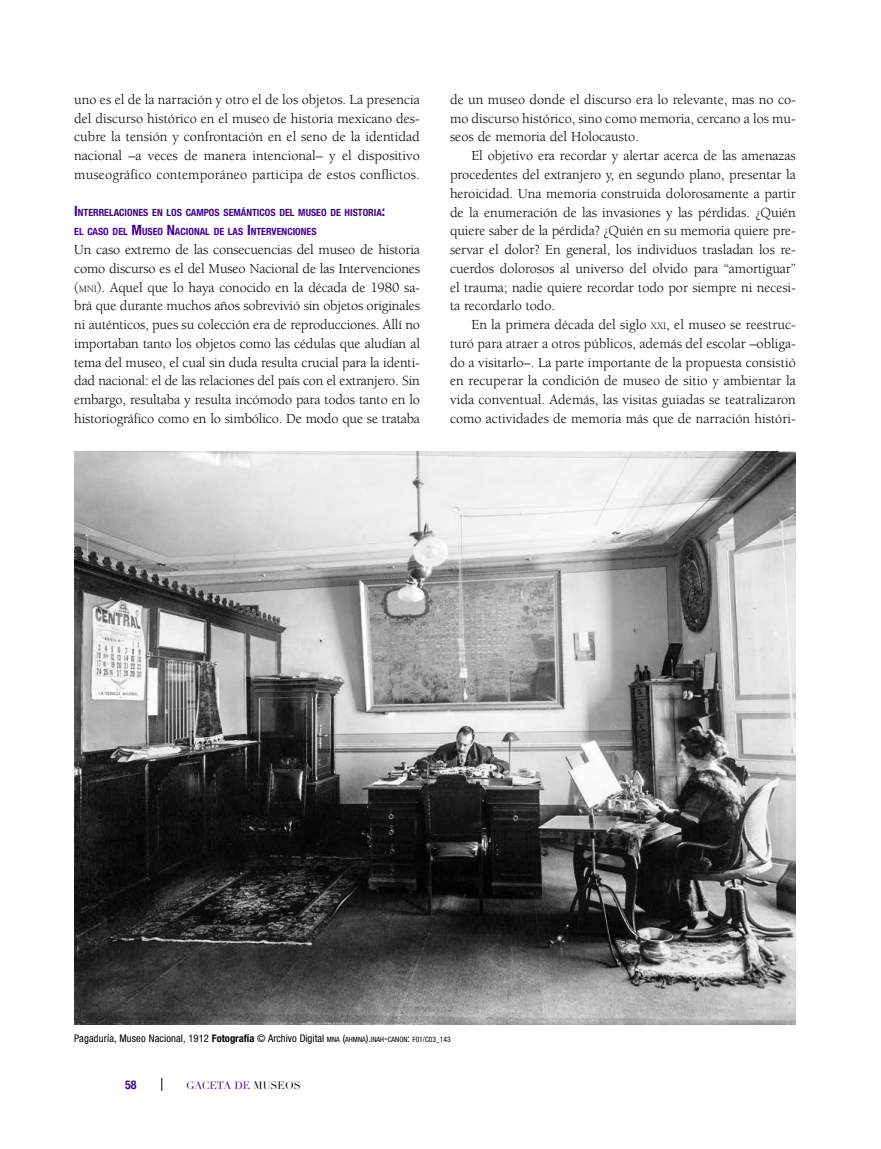
<style>
.page{position:relative;width:881px;height:1149px;background:#fff}
.page>*{position:absolute;margin:0;border:0;box-sizing:border-box;transform-origin:0 0}
.t1{font:14.25px/18.8px "Berkeley";letter-spacing:-.005em;color:#000;text-align:justify}
.t2{font:700 condensed 12px "Helvetica Neue";color:#430098}
.t3{font:condensed 10.5px "Helvetica Neue";letter-spacing:.01em;color:#000}
.t4{font:10.5px "Didot LH";color:#430098}
.t5{font:700 condensed 10.05px/18.8px "Helvetica Neue";color:#430098}
.s1{font-size:14.25px}
.s2{font-size:10.05px}
.s3{font-weight:700}
.s4{font-size:7.35px}
.s5{font-style:inherit}
.s6{font-size:7.5px}
.s7{color:#000}
</style>
<div class="page">
<svg style="left:161px;top:1077px;width:1px;height:13px"></svg>
<img style="left:74px;top:451px;width:721px;height:572px">
<p class="t1" style="left:74px;top:90px;width:347px">uno es el de la narración y otro el de los objetos. La presencia del discurso histórico en el museo de historia mexicano des&shy;cubre la tensión y confrontación en el seno de la identidad nacional –a veces de manera intencional– y el dispositivo museográfico contemporáneo participa de estos conflictos.</p>
<p class="t5" style="left:74px;top:203px;width:312px"><span class="s1">I</span>NTERRELACIONES EN LOS CAMPOS SEMÁNTICOS DEL MUSEO DE HISTORIA<span class="s1">:<br></span>EL CASO DEL <span class="s1">M</span>USEO <span class="s1">N</span>ACIONAL DE LAS <span class="s1">I</span>NTERVENCIONES</p>
<p class="t1" style="left:74px;top:240px;width:347px">Un caso extremo de las consecuencias del museo de historia como discurso es el del Museo Nacional de las Intervenciones (<span class="s2">MNI</span>). Aquel que lo haya conocido en la década de 1980 sa&shy;brá que durante muchos años sobrevivió sin objetos originales ni auténticos, pues su colección era de reproducciones. Allí no importaban tanto los objetos como las cédulas que aludían al tema del museo, el cual sin duda resulta crucial para la identi&shy;dad nacional: el de las relaciones del país con el extranjero. Sin embargo, resultaba y resulta incómodo para todos tanto en lo historiográfico como en lo simbólico. De modo que se trataba</p>
<p class="t1" style="left:450px;top:90px;width:347px">de un museo donde el discurso era lo relevante, mas no co&shy;mo discurso histórico, sino como memoria, cercano a los mu&shy;seos de memoria del Holocausto.</p>
<p class="t1" style="left:450px;top:147px;width:347px;text-indent:21px">El objetivo era recordar y alertar acerca de las amenazas procedentes del extranjero y, en segundo plano, presentar la heroicidad. Una memoria construida dolorosamente a partir de la enumeración de las invasiones y las pérdidas. ¿Quién quiere saber de la pérdida? ¿Quién en su memoria quiere pre&shy;servar el dolor? En general, los individuos trasladan los re&shy;cuerdos dolorosos al universo del olvido para “amortiguar” el trauma; nadie quiere recordar todo por siempre ni necesi&shy;ta recordarlo todo.</p>
<p class="t1" style="left:450px;top:315px;width:347px;text-indent:21px">En la primera década del siglo <span class="s2">XXI</span>, el museo se reestruc&shy;turó para atraer a otros públicos, además del escolar –obliga&shy;do a visitarlo–. La parte importante de la propuesta consistió en recuperar la condición de museo de sitio y ambientar la vida conventual. Además, las visitas guiadas se teatralizaron como actividades de memoria más que de narración históri-</p>
<p class="t3" style="left:74px;top:1032px;width:378px">Pagaduría, Museo Nacional, 1912 <span class="s3">Fotografía</span> © Archivo Digital <span class="s4">MNA</span> (<span class="s4">AHMNA</span>).<span class="s4">INAH</span><span class="s5">-</span><span class="s4">CANON</span>: <span class="s4">F</span><span class="s6">01/</span><span class="s4">C</span><span class="s6">03_143</span></p>
<p class="t2" style="left:125px;top:1077px;width:13px">58</p>
<p class="t4" style="left:186px;top:1078px;width:116px">GACETA DE <span class="s7">MUSEOS</span></p>
</div>
